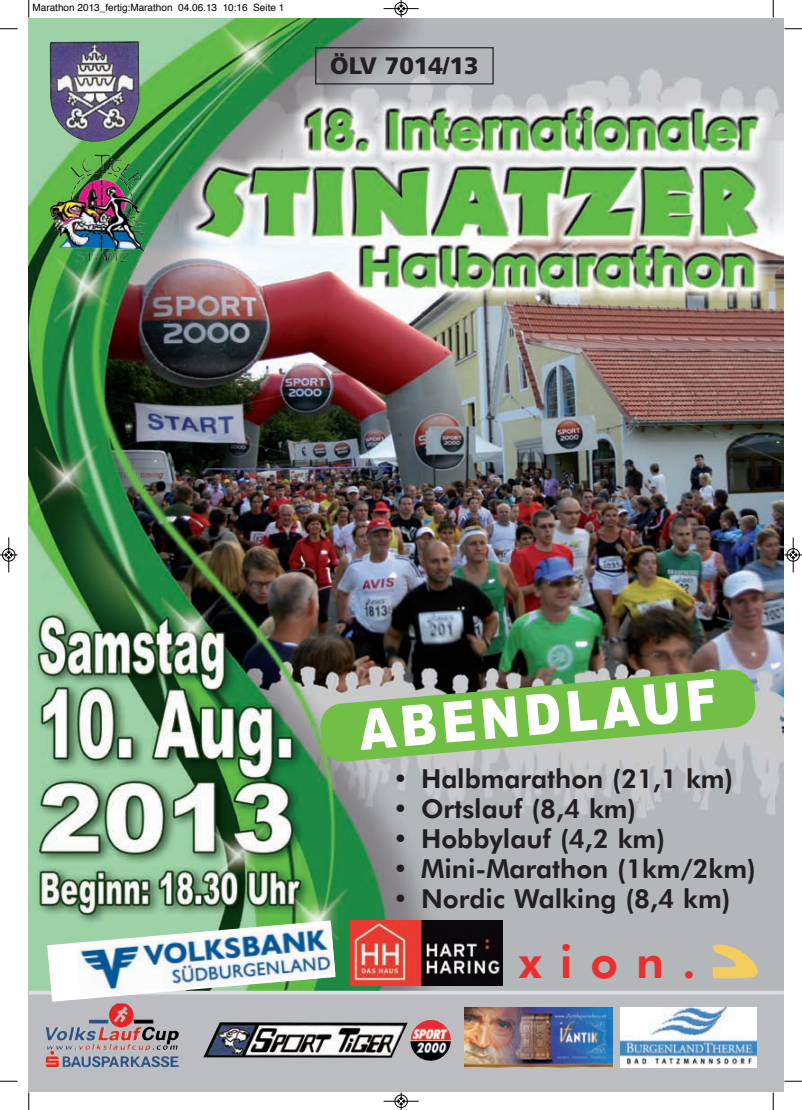
<style>
.page{position:relative;width:802px;height:1110px;background:#fff}
.page>*{position:absolute;margin:0;border:0;box-sizing:border-box;transform-origin:0 0}
.t1{font:900 56.38px "Arial";color:#fff;scale:.84 1}
.t2{font:800 45.12px "Futura BT";color:#ee2d2d}
.t3{font:800 26.25px "Futura BT";color:#231f20}
.t4{font:900 23.75px "Frutiger";color:#231f20}
.t5{font:10px "Helvetica";color:#000}
</style>
<div class="page">
<img style="left:29px;top:18px;width:755px;height:975px">
<div style="left:29px;top:993px;width:754px;height:99px;background:#bcbdc0"></div>
<hr style="left:29px;top:991px;width:754px;height:3px;background:#dcdddf">
<img style="left:203px;top:1019px;width:248px;height:42px">
<img style="left:89px;top:1003px;width:45px;height:25px">
<img style="left:50px;top:41px;width:89px;height:101px">
<img style="left:95px;top:155px;width:8px;height:15px">
<div style="left:315px;top:47px;width:178px;height:38px;border:1px solid #231f20"></div>
<svg style="left:319px;top:668px;width:437px;height:95px;background:#86b56a"></svg>
<img style="left:620px;top:1007px;width:136px;height:60px">
<svg style="left:47px;top:920px;width:288px;height:82px"></svg>
<img style="left:76px;top:925px;width:259px;height:71px">
<img style="left:350px;top:920px;width:152px;height:65px">
<svg style="left:712px;top:942px;width:45px;height:37px;background:#d7c384"></svg>
<img style="left:465px;top:1007px;width:148px;height:60px">
<svg style="left:28px;top:0;width:2px;height:18px"></svg>
<svg style="left:0;top:28px;width:18px;height:2px"></svg>
<svg style="left:772px;top:0;width:2px;height:18px"></svg>
<svg style="left:784px;top:28px;width:18px;height:2px"></svg>
<svg style="left:28px;top:1092px;width:2px;height:18px"></svg>
<svg style="left:0;top:1081px;width:18px;height:1px"></svg>
<svg style="left:772px;top:1092px;width:2px;height:18px"></svg>
<svg style="left:784px;top:1081px;width:18px;height:1px"></svg>
<div style="left:394px;top:2px;width:14px;height:13px;border:1px solid #fff;border-radius:50%"></div>
<hr style="left:383px;top:8px;width:35px;height:1px;background:#000">
<div style="left:395px;top:2px;width:12px;height:13px;border:1px solid #000;border-radius:50%"></div>
<svg style="left:398px;top:0;width:6px;height:17px"></svg>
<div style="left:394px;top:1094px;width:14px;height:14px;border:1px solid #fff;border-radius:50%"></div>
<hr style="left:383px;top:1101px;width:35px;height:1px;background:#000">
<div style="left:395px;top:1095px;width:12px;height:13px;border:1px solid #000;border-radius:50%"></div>
<svg style="left:398px;top:1092px;width:6px;height:18px"></svg>
<div style="left:2px;top:548px;width:13px;height:14px;border:1px solid #fff;border-radius:50%"></div>
<hr style="left:9px;top:537px;width:1px;height:35px;background:#000">
<div style="left:2px;top:548px;width:13px;height:13px;border:1px solid #000;border-radius:50%"></div>
<svg style="left:0;top:552px;width:18px;height:6px"></svg>
<div style="left:786px;top:548px;width:13px;height:14px;border:1px solid #fff;border-radius:50%"></div>
<hr style="left:793px;top:537px;width:1px;height:35px;background:#000">
<div style="left:786px;top:548px;width:13px;height:13px;border:1px solid #000;border-radius:50%"></div>
<svg style="left:784px;top:552px;width:18px;height:6px"></svg>
<p class="t5" style="left:32px;top:4px;width:253px">Marathon 2013_fertig:Marathon 04.06.13 10:16 Seite 1</p>
<p class="t4" style="left:330px;top:56px;width:150px">ÖLV 7014/13</p>
<h1 class="t1" style="left:355px;top:688px;width:429px;rotate:-5deg">A BENDLAUF</h1>
<p class="t3" style="left:393px;top:768px;width:342px">• Halbmarathon (21,1 km)</p>
<p class="t3" style="left:393px;top:798px;width:245px">• Ortslauf (8,4 km)</p>
<p class="t3" style="left:393px;top:828px;width:274px">• Hobbylauf (4,2 km)</p>
<p class="t3" style="left:393px;top:858px;width:364px">• Mini-Marathon (1km/2km)</p>
<p class="t3" style="left:393px;top:888px;width:339px">• Nordic Walking (8,4 km)</p>
<h2 class="t2" style="left:519px;top:944px;width:178px">xion.</h2>
</div>
